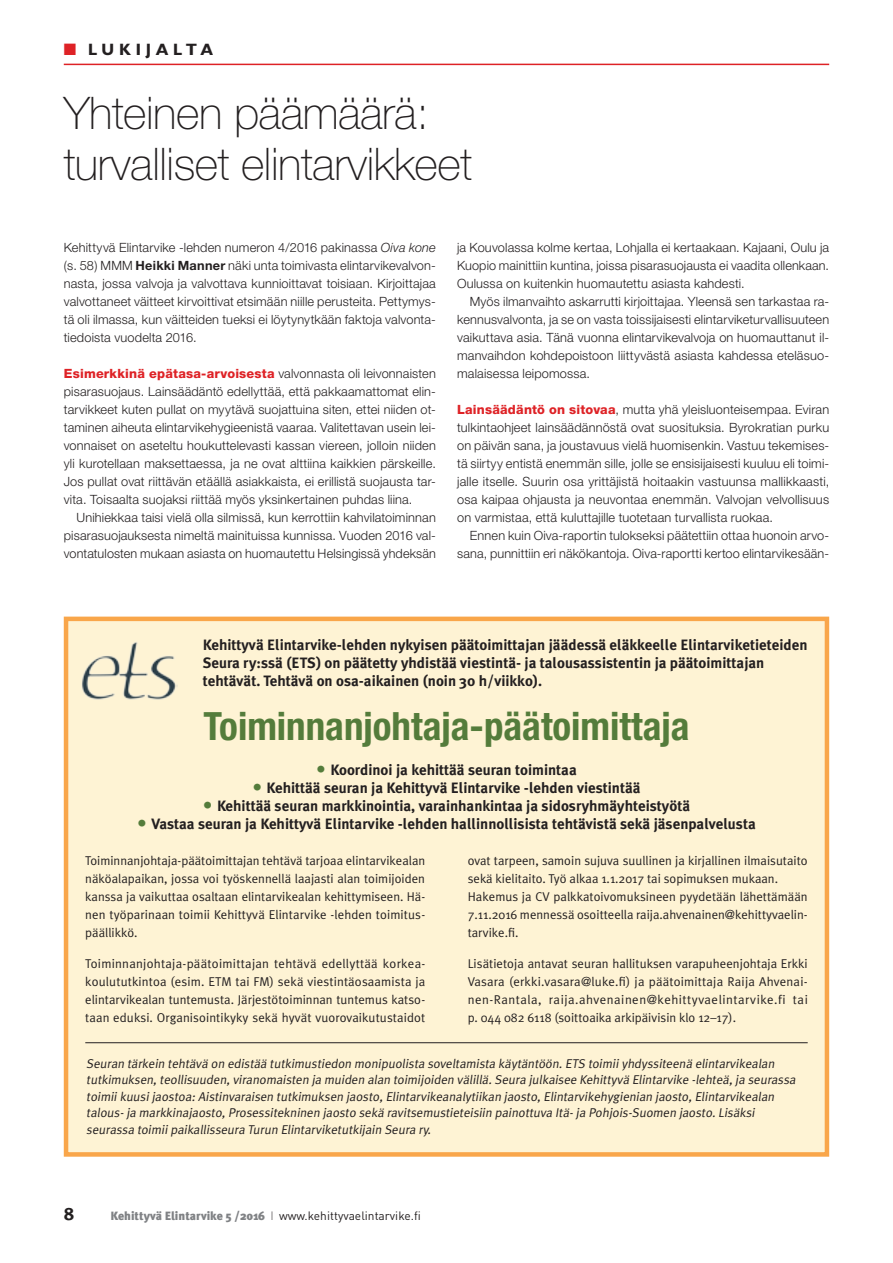
<style>
.page{position:relative;width:893px;height:1263px;background:#fff}
.page>*{position:absolute;margin:0;border:0;box-sizing:border-box;transform-origin:0 0}
.t1{font:100 45px/51px "Helvetica Neue";letter-spacing:-.01em;color:#231f20}
.t2{font:700 condensed 39px "Helvetica Neue LT Std";color:#547c3b}
.t3{font:700 18px "Meta Plus";color:#231f20}
.t4{font:700 16.5px "Humanist 521 BT";letter-spacing:.3em;color:#231f20}
.t5{font:700 15px/18px "Meta Plus";color:#231f20}
.t6{font:300 12.75px/18px "Helvetica Neue";letter-spacing:.01em;color:#231f20;text-align:justify}
.t7{font:12.75px/18px "Meta Plus Normal";color:#231f20;text-align:justify}
.t8{font:italic 12.75px/16.5px "Meta Plus Normal";color:#231f20}
.t9{font:800 12.75px "Helvetica Neue LT Std";letter-spacing:.015em;color:#de2226}
.t10{font:12px "DIN";color:#231f20}
.s1{color:#de2226}
.s2{font-style:italic}
.s3{font-weight:700}
.s4{font-family:"Helvetica Neue";font-weight:300;color:#231f20}
.s5{font-family:"Helvetica Neue LT Std";font-weight:800;color:#de2226}
.s6{font-size:19.5px;color:#547c3b}
.s7{font-family:"Meta Plus";font-weight:900;color:#808285}
.s8{font-family:"Helvetica Neue";font-weight:100;font-stretch:condensed}
</style>
<div class="page">
<hr style="left:64px;top:64px;width:765px;height:1px;background:#de2226">
<div style="left:66px;top:619px;width:761px;height:535px;background:#fef3d4"></div>
<div style="left:64px;top:617px;width:765px;height:540px;border:4px solid #f9a64a"></div>
<img style="left:82px;top:642px;width:95px;height:58px">
<hr style="left:85px;top:1042px;width:723px;height:1px;background:#231f20">
<p class="t4" style="left:64px;top:39px;width:150px"><span class="s1">■</span> LUKIJALTA</p>
<h1 class="t1" style="left:64px;top:87px;width:410px">Yhteinen päämäärä: turvalliset elintarvikkeet</h1>
<p class="t6" style="left:64px;top:238px;width:374px">Kehittyvä Elintarvike -lehden numeron 4/2016 pakinassa <span class="s2">Oiva kone </span>(s. 58) MMM <span class="s3">Heikki Manner</span> näki unta toimivasta elintarvikevalvon&shy;nasta, jossa valvoja ja valvottava kunnioittavat toisiaan. Kirjoittajaa valvottaneet väitteet kirvoittivat etsimään niille perusteita. Pettymys&shy;tä oli ilmassa, kun väitteiden tueksi ei löytynytkään faktoja valvonta&shy;tiedoista vuodelta 2016.</p>
<p class="t9" style="left:64px;top:366px;width:374px">Esimerkkinä epätasa-arvoisesta <span class="s4">valvonnasta oli leivonnaisten</span></p>
<p class="t6" style="left:64px;top:382px;width:374px">pisarasuojaus. Lainsäädäntö edellyttää, että pakkaamattomat elin&shy;tarvikkeet kuten pullat on myytävä suojattuina siten, ettei niiden ot&shy;taminen aiheuta elintarvikehygieenistä vaaraa. Valitettavan usein lei&shy;vonnaiset on aseteltu houkuttelevasti kassan viereen, jolloin niiden yli kurotellaan maksettaessa, ja ne ovat alttiina kaikkien pärskeille.<br>Jos pullat ovat riittävän etäällä asiakkaista, ei erillistä suojausta tar&shy;vita. Toisaalta suojaksi riittää myös yksinkertainen puhdas liina.</p>
<p class="t6" style="left:64px;top:508px;width:374px;text-indent:13px">Unihiekkaa taisi vielä olla silmissä, kun kerrottiin kahvilatoiminnan pisarasuojauksesta nimeltä mainituissa kunnissa. Vuoden 2016 val&shy;vontatulosten mukaan asiasta on huomautettu Helsingissä yhdeksän</p>
<p class="t6" style="left:457px;top:238px;width:374px">ja Kouvolassa kolme kertaa, Lohjalla ei kertaakaan. Kajaani, Oulu ja Kuopio mainittiin kuntina, joissa pisarasuojausta ei vaadita ollenkaan.<br>Oulussa on kuitenkin huomautettu asiasta kahdesti.</p>
<p class="t6" style="left:457px;top:292px;width:374px;text-indent:13px">Myös ilmanvaihto askarrutti kirjoittajaa. Yleensä sen tarkastaa ra&shy;kennusvalvonta, ja se on vasta toissijaisesti elintarviketurvallisuuteen vaikuttava asia. Tänä vuonna elintarvikevalvoja on huomauttanut il&shy;manvaihdon kohdepoistoon liittyvästä asiasta kahdessa eteläsuo&shy;malaisessa leipomossa.</p>
<p class="t6" style="left:457px;top:400px;width:374px"><span class="s5">Lainsäädäntö on sitovaa</span>, mutta yhä yleisluonteisempaa. Eviran tulkintaohjeet lainsäädännöstä ovat suosituksia. Byrokratian purku on päivän sana, ja joustavuus vielä huomisenkin. Vastuu tekemises&shy;tä siirtyy entistä enemmän sille, jolle se ensisijaisesti kuuluu eli toimi&shy;jalle itselle. Suurin osa yrittäjistä hoitaakin vastuunsa mallikkaasti, osa kaipaa ohjausta ja neuvontaa enemmän. Valvojan velvollisuus on varmistaa, että kuluttajille tuotetaan turvallista ruokaa.</p>
<p class="t6" style="left:457px;top:526px;width:374px;text-align:right">Ennen kuin Oiva-raportin tulokseksi päätettiin ottaa huonoin arvo&shy;sana, punnittiin eri näkökantoja. Oiva-raportti kertoo elintarvikesään-</p>
<p class="t5" style="left:203px;top:635px;width:606px">Kehittyvä Elintarvike-lehden nykyisen päätoimittajan jäädessä eläkkeelle Elintarviketieteiden<br>Seura ry:ssä (ETS) on päätetty yhdistää viestintä- ja talousassistentin ja päätoimittajan tehtävät. Tehtävä on osa-aikainen (noin 30 h/viikko).</p>
<h2 class="t2" style="left:203px;top:702px;width:488px">Toiminnanjohtaja-päätoimittaja</h2>
<p class="t5" style="left:316px;top:761px;width:262px"><span class="s6">•</span> Koordinoi ja kehittää seuran toimintaa</p>
<p class="t5" style="left:252px;top:779px;width:390px"><span class="s6">•</span> Kehittää seuran ja Kehittyvä Elintarvike -lehden viestintää</p>
<p class="t5" style="left:203px;top:797px;width:489px"><span class="s6">•</span> Kehittää seuran markkinointia, varainhankintaa ja sidosryhmäyhteistyötä</p>
<p class="t5" style="left:137px;top:815px;width:620px"><span class="s6">•</span> Vastaa seuran ja Kehittyvä Elintarvike -lehden hallinnollisista tehtävistä sekä jäsenpalvelusta</p>
<p class="t7" style="left:85px;top:851px;width:341px">Toiminnanjohtaja-päätoimittajan tehtävä tarjoaa elintarvikealan näköalapaikan, jossa voi työskennellä laajasti alan toimijoiden kanssa ja vaikuttaa osaltaan elintarvikealan kehittymiseen. Hä&shy;nen työparinaan toimii Kehittyvä Elintarvike -lehden toimitus&shy;päällikkö.</p>
<p class="t7" style="left:85px;top:954px;width:341px">Toiminnanjohtaja-päätoimittajan tehtävä edellyttää korkea&shy;koulututkintoa (esim. ETM tai FM) sekä viestintäosaamista ja elintarvikealan tuntemusta. Järjestötoiminnan tuntemus katso&shy;taan eduksi. Organisointikyky sekä hyvät vuorovaikutustaidot</p>
<p class="t7" style="left:468px;top:851px;width:341px;text-align:left">ovat tarpeen, samoin sujuva suullinen ja kirjallinen ilmaisutaito sekä kielitaito. Työ alkaa 1.1.2017 tai sopimuksen mukaan.<br>Hakemus ja CV palkkatoivomuksineen pyydetään lähettämään 7.11.2016 mennessä osoitteella raija.ahvenainen@kehittyvaelin&shy;tarvike.fi.</p>
<p class="t7" style="left:468px;top:954px;width:342px">Lisätietoja antavat seuran hallituksen varapuheenjohtaja Erkki Vasara (erkki.vasara@luke.fi) ja päätoimittaja Raija Ahvenai&shy;nen-Rantala, raija.ahvenainen@kehittyvaelintarvike.fi tai p. 044 082 6118 (soittoaika arkipäivisin klo 12–17).</p>
<p class="t8" style="left:86px;top:1055px;width:713px">Seuran tärkein tehtävä on edistää tutkimustiedon monipuolista soveltamista käytäntöön.ETS toimiiyhdyssiteenä elintarvikealan tutkimuksen,teollisuuden,viranomaisten ja muiden alan toimijoiden välillä.Seura julkaisee Kehittyvä Elintarvike -lehteä,ja seurassa toimiikuusijaostoa:Aistinvaraisen tutkimuksen jaosto,Elintarvikeanalytiikan jaosto,Elintarvikehygienian jaosto,Elintarvikealan talous-ja markkinajaosto,Prosessitekninen jaosto sekä ravitsemustieteisiin painottuva Itä-ja Pohjois-Suomen jaosto.Lisäksi seurassa toimiipaikallisseura Turun Elintarviketutkijain Seura ry.</p>
<h3 class="t3" style="left:64px;top:1203px;width:12px">8</h3>
<p class="t10" style="left:111px;top:1208px;width:312px"><span class="s7">Kehittyvä Elintarvike 5 /2016</span> <span class="s8">I</span> www.kehittyvaelintarvike.fi</p>
</div>
